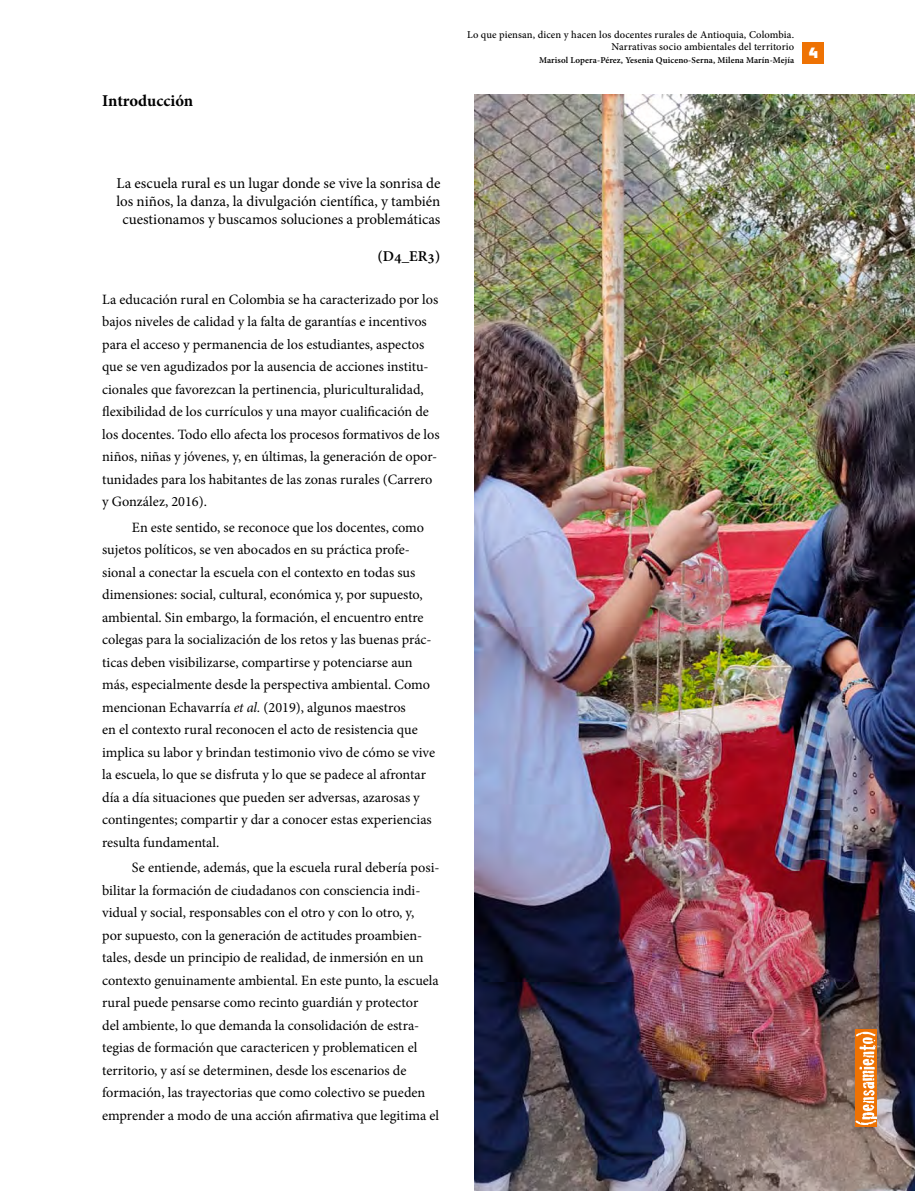
<style>
.page{position:relative;width:915px;height:1191px;background:#fff}
.page>*{position:absolute;margin:0;border:0;box-sizing:border-box;transform-origin:0 0}
.T2{font:700 16.5px "Minion Pro";letter-spacing:-.005em;color:#000}
.Epigrafe{font:15px/18px "Minion Pro";color:#000;text-align:center}
.Autor_Epigrafe{font:600 15px "Minion Pro";color:#000}
.t1{font:800 15px "DOCK11";color:#fff}
.texto_corrido{font:14.25px/22.5px "Minion Pro";color:#000}
.texto_sin_Sangrar{font:14.25px/22.5px "Minion Pro";color:#000}
.t2{font:500 10.5px/12.6px "Minion Pro";letter-spacing:.01em;color:#000;text-align:right}
.t3{font:600 9px "Minion Pro";letter-spacing:.01em;color:#000}
.s1{font-style:italic}
</style>
<div class="page">
<img style="left:474px;top:94px;width:440px;height:1097px">
<div style="left:802px;top:42px;width:21px;height:21px;background:#ee7203"></div>
<div style="left:855px;top:1029px;width:21px;height:98px;background:#ee7203"></div>
<svg style="left:855px;top:1031px;width:21px;height:94px"></svg>
<p class="T2" style="left:102px;top:89px;width:93px">Introducción</p>
<p class="t2" style="left:467px;top:28px;width:328px">Lo que piensan, dicen y hacen los docentes rurales de Antioquia, Colombia.<br>Narrativas socio ambientales del territorio</p>
<p class="t3" style="left:539px;top:54px;width:256px">Marisol Lopera-Pérez, Yesenia Quiceno-Serna, Milena Marín-Mejía</p>
<p class="t1" style="left:808px;top:46px;width:11px">4</p>
<p class="Epigrafe" style="left:116px;top:174px;width:325px">La escuela rural es un lugar donde se vive la sonrisa de los niños, la danza, la divulgación científica, y también cuestionamos y buscamos soluciones a problemáticas</p>
<p class="Autor_Epigrafe" style="left:377px;top:246px;width:64px">(D4_ER3)</p>
<p class="texto_sin_Sangrar" style="left:102px;top:288px;width:339px">La educación rural en Colombia se ha caracterizado por los bajos niveles de calidad y la falta de garantías e incentivos para el acceso y permanencia de los estudiantes, aspectos que se ven agudizados por la ausencia de acciones institu&shy;cionales que favorezcan la pertinencia, pluriculturalidad, flexibilidad de los currículos y una mayor cualificación de los docentes. Todo ello afecta los procesos formativos de los niños, niñas y jóvenes, y, en últimas, la generación de opor&shy;tunidades para los habitantes de las zonas rurales (Carrero y González, 2016).</p>
<p class="texto_corrido" style="left:102px;top:516px;width:334px;text-indent:30px">En este sentido, se reconoce que los docentes, como sujetos políticos, se ven abocados en su práctica profe&shy;sional a conectar la escuela con el contexto en todas sus dimensiones: social, cultural, económica y, por supuesto, ambiental. Sin embargo, la formación, el encuentro entre colegas para la socialización de los retos y las buenas prác&shy;ticas deben visibilizarse, compartirse y potenciarse aun más, especialmente desde la perspectiva ambiental. Como mencionan Echavarría <span class="s1">et al.</span> (2019), algunos maestros<br>en el contexto rural reconocen el acto de resistencia que implica su labor y brindan testimonio vivo de cómo se vive la escuela, lo que se disfruta y lo que se padece al afrontar día a día situaciones que pueden ser adversas, azarosas y contingentes; compartir y dar a conocer estas experiencias resulta fundamental.</p>
<p class="texto_corrido" style="left:102px;top:856px;width:339px;text-indent:30px">Se entiende, además, que la escuela rural debería posi&shy;bilitar la formación de ciudadanos con consciencia indi&shy;vidual y social, responsables con el otro y con lo otro, y,<br>por supuesto, con la generación de actitudes proambien&shy;tales, desde un principio de realidad, de inmersión en un contexto genuinamente ambiental. En este punto, la escuela rural puede pensarse como recinto guardián y protector<br>del ambiente, lo que demanda la consolidación de estra&shy;tegias de formación que caractericen y problematicen el territorio, y así se determinen, desde los escenarios de formación, las trayectorias que como colectivo se pueden emprender a modo de una acción afirmativa que legitima el</p>
</div>
